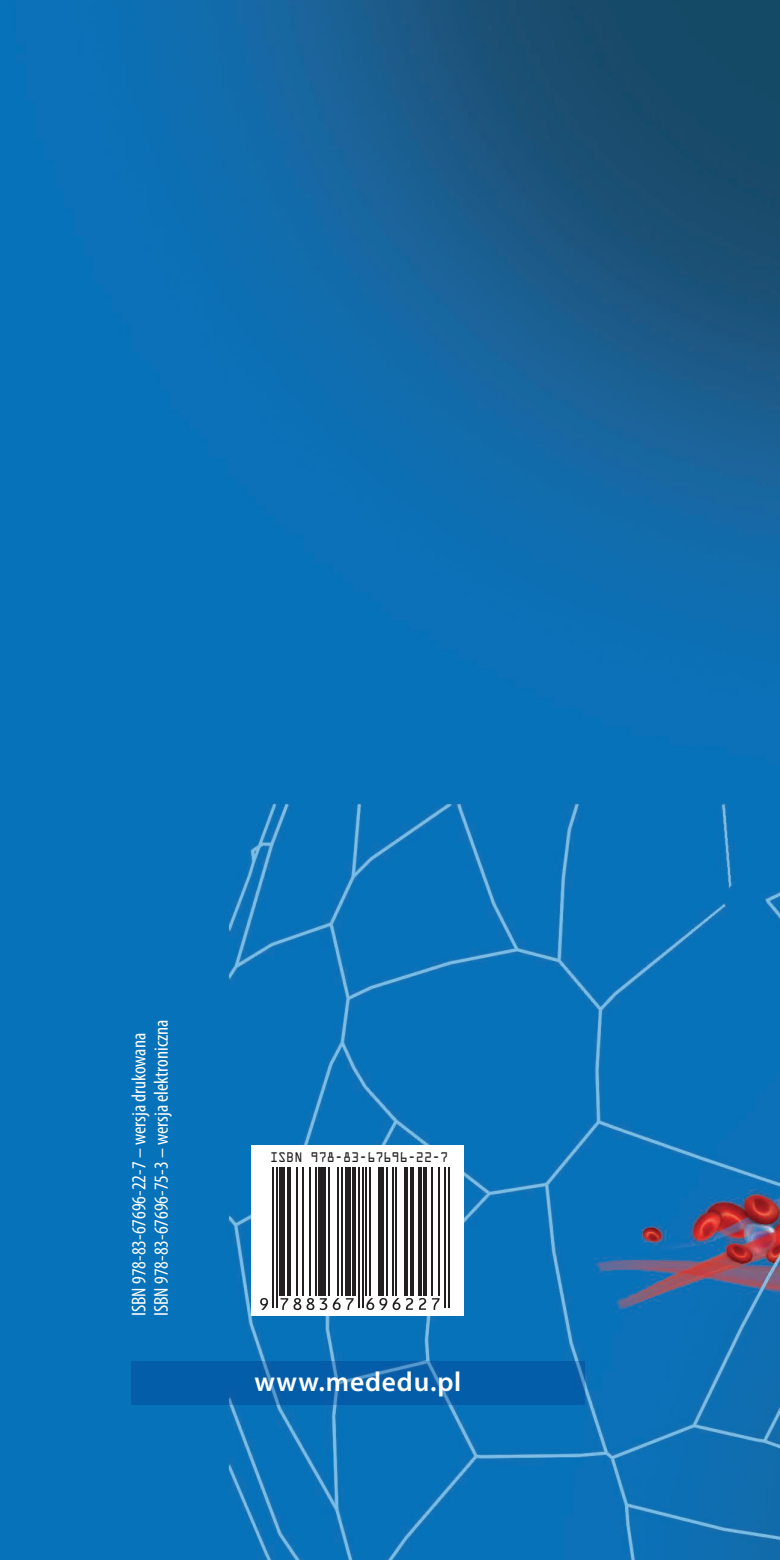
<style>
.page{position:relative;width:780px;height:1560px;background:#fff}
.page>*{position:absolute;margin:0;border:0;box-sizing:border-box;transform-origin:0 0}
.t1{font:600 27.5px "Myriad Pro";letter-spacing:.03em;color:#fff}
.t2{font:condensed 20px/22.5px "Myriad Pro";color:#fff}
.t3{font:12.5px "OCRA Std";color:#231f20;scale:.9 1}
</style>
<div class="page">
<img style="left:0;top:0;width:780px;height:1559px">
<svg style="left:131px;top:1361px;width:454px;height:43px;background:#085faa"></svg>
<div style="left:251px;top:1145px;width:212px;height:170px;background:#fff"></div>
<hr style="left:272px;top:1166px;width:2px;height:140px;background:#231f20">
<hr style="left:276px;top:1166px;width:1px;height:140px;background:#231f20">
<div style="left:280px;top:1166px;width:5px;height:129px;background:#231f20"></div>
<hr style="left:287px;top:1166px;width:3px;height:129px;background:#231f20">
<hr style="left:296px;top:1166px;width:2px;height:129px;background:#231f20">
<hr style="left:302px;top:1166px;width:1px;height:129px;background:#231f20">
<hr style="left:309px;top:1166px;width:2px;height:129px;background:#231f20">
<hr style="left:315px;top:1166px;width:1px;height:129px;background:#231f20">
<div style="left:319px;top:1166px;width:7px;height:129px;background:#231f20"></div>
<hr style="left:328px;top:1166px;width:1px;height:129px;background:#231f20">
<hr style="left:337px;top:1166px;width:2px;height:129px;background:#231f20">
<hr style="left:341px;top:1166px;width:2px;height:129px;background:#231f20">
<div style="left:345px;top:1166px;width:5px;height:129px;background:#231f20"></div>
<hr style="left:352px;top:1166px;width:4px;height:129px;background:#231f20">
<hr style="left:358px;top:1166px;width:1px;height:140px;background:#231f20">
<hr style="left:362px;top:1166px;width:1px;height:140px;background:#231f20">
<hr style="left:365px;top:1166px;width:2px;height:129px;background:#231f20">
<hr style="left:369px;top:1166px;width:2px;height:129px;background:#231f20">
<div style="left:378px;top:1166px;width:6px;height:129px;background:#231f20"></div>
<hr style="left:386px;top:1166px;width:1px;height:129px;background:#231f20">
<hr style="left:392px;top:1166px;width:1px;height:129px;background:#231f20">
<hr style="left:395px;top:1166px;width:2px;height:129px;background:#231f20">
<hr style="left:405px;top:1166px;width:3px;height:129px;background:#231f20">
<hr style="left:410px;top:1166px;width:3px;height:129px;background:#231f20">
<hr style="left:418px;top:1166px;width:3px;height:129px;background:#231f20">
<hr style="left:423px;top:1166px;width:4px;height:129px;background:#231f20">
<hr style="left:431px;top:1166px;width:1px;height:129px;background:#231f20">
<hr style="left:438px;top:1166px;width:2px;height:129px;background:#231f20">
<hr style="left:444px;top:1166px;width:1px;height:140px;background:#231f20">
<hr style="left:448px;top:1166px;width:1px;height:140px;background:#231f20">
<svg style="left:260px;top:1298px;width:8px;height:11px"></svg>
<svg style="left:280px;top:1298px;width:34px;height:11px"></svg>
<svg style="left:320px;top:1298px;width:7px;height:11px"></svg>
<svg style="left:333px;top:1298px;width:7px;height:11px"></svg>
<svg style="left:346px;top:1298px;width:7px;height:11px"></svg>
<svg style="left:366px;top:1298px;width:34px;height:11px"></svg>
<svg style="left:406px;top:1298px;width:7px;height:11px"></svg>
<svg style="left:419px;top:1298px;width:7px;height:11px"></svg>
<svg style="left:432px;top:1298px;width:7px;height:11px"></svg>
<p class="t2" style="left:127px;top:1315px;width:298px;rotate:-90deg">ISBN 978-83-67696-22-7 – wersja drukowana<br>ISBN 978-83-67696-75-3 – wersja elektroniczna</p>
<p class="t3" style="left:270px;top:1151px;width:200px">ISBN 978-83-67696-22-7</p>
<h1 class="t1" style="left:254px;top:1363px;width:208px">www.mededu.pl</h1>
</div>
